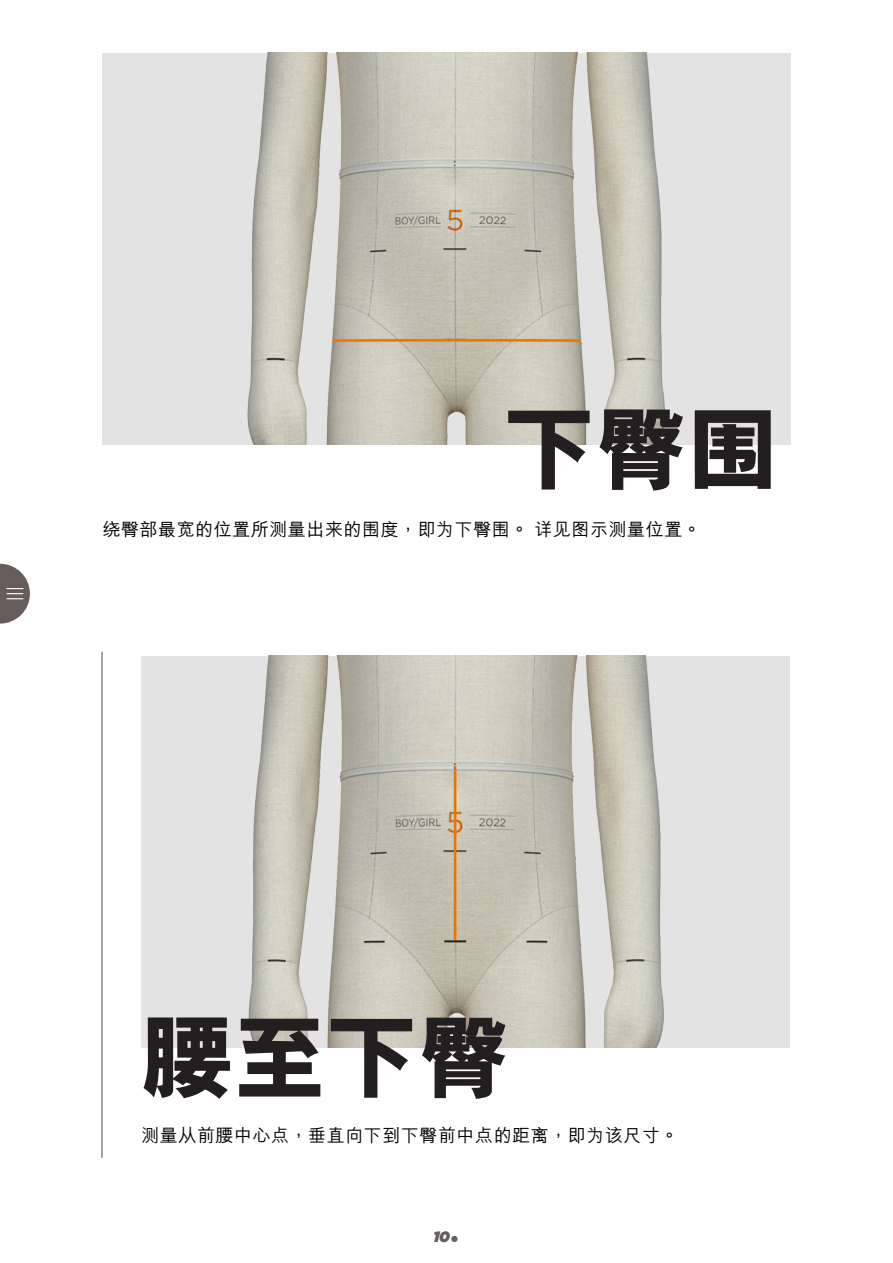
<style>
.page{position:relative;width:893px;height:1263px;background:#fff}
.page>*{position:absolute;margin:0;border:0;box-sizing:border-box;transform-origin:0 0}
.t1{font:800 92.25px "M Hei HKS";color:#231f20}
.t2{font:500 18px "M Hei HKS";letter-spacing:.03em;color:#000}
.t3{font:italic 900 15px "Gotham";color:#655c5b}
.s1{font-family:"Futura";font-weight:700;font-style:normal;font-size:30px}
</style>
<div class="page">
<div style="left:141px;top:656px;width:649px;height:391px;background:#e3e3e3"></div>
<div style="left:102px;top:53px;width:688px;height:391px;background:#e3e3e3"></div>
<img style="left:247px;top:53px;width:418px;height:391px">
<img style="left:248px;top:656px;width:416px;height:391px">
<hr style="left:101px;top:652px;width:2px;height:506px;background:#655c5b">
<svg style="left:0;top:564px;width:30px;height:60px"></svg>
<h1 class="t1" style="left:503px;top:388px;width:278px">下臀圍</h1>
<p class="t2" style="left:103px;top:516px;width:600px">繞臀部最寬的位置所測量出來的圍度，即為下臀圍。 詳見圖示測量位置。</p>
<h1 class="t1" style="left:141px;top:996px;width:370px">腰至下臀</h1>
<p class="t2" style="left:141px;top:1123px;width:539px">測量從前腰中心點，垂直向下到下臀前中點的距離，即為該尺寸。</p>
<p class="t3" style="left:433px;top:1228px;width:28px">10<span class="s1">.</span></p>
</div>
